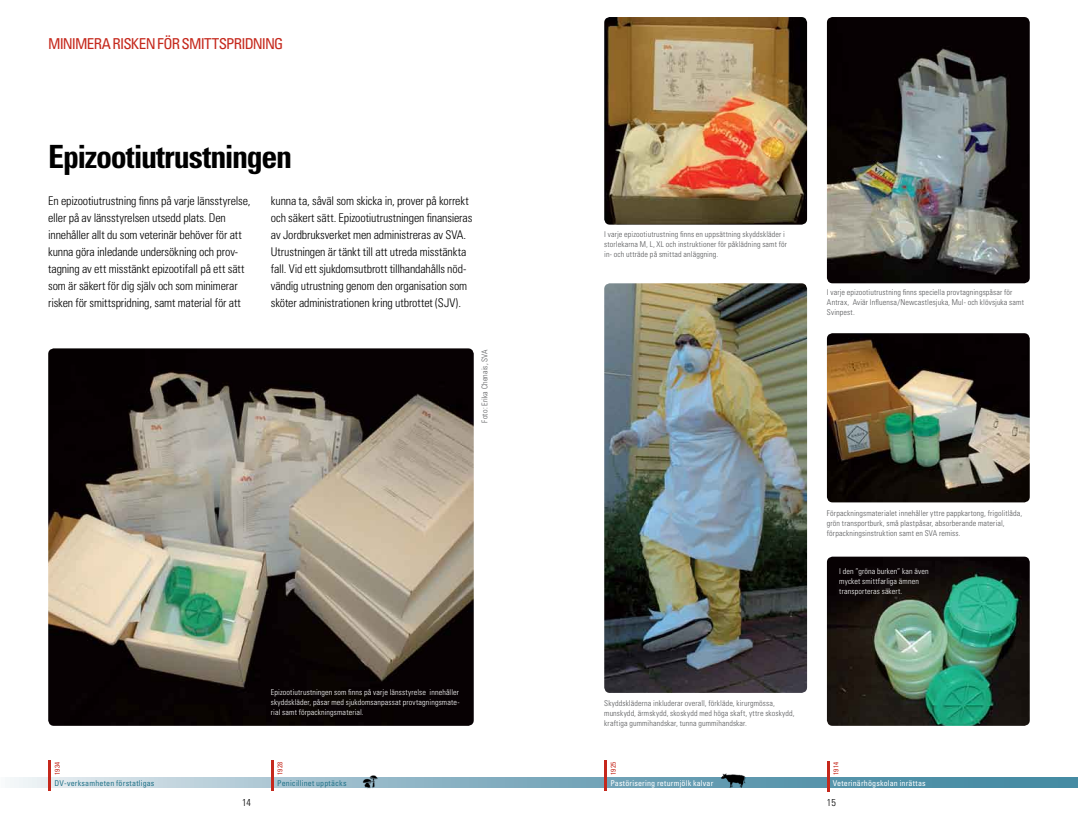
<style>
.page{position:relative;width:1078px;height:823px;background:#fff}
.page>*{position:absolute;margin:0;border:0;box-sizing:border-box;transform-origin:0 0}
.t1{font:700 condensed 32px "Univers";letter-spacing:-.04em;color:#000}
.t2{font:condensed 15px "Univers";color:#c5281c}
.t3{font:300 condensed 12px/17px "Univers";letter-spacing:-.015em;color:#000}
.t4{font:300 condensed 10px "Univers";color:#000}
.t5{font:300 condensed 8px/10px "Univers";letter-spacing:.015em;color:#58595b}
.t6{font:300 condensed 8px/10px "Univers";letter-spacing:.015em;color:#fff;text-align:justify}
.t7{font:condensed 8px "Univers";letter-spacing:.02em;color:#fff}
.t8{font:condensed 8px "Univers";letter-spacing:.02em;color:#237389}
.t9{font:condensed 7px "Univers";letter-spacing:.05em;color:#c5281c}
</style>
<div class="page">
<img style="left:604px;top:283px;width:202px;height:409px">
<img style="left:48px;top:348px;width:425px;height:377px">
<img style="left:604px;top:17px;width:202px;height:207px">
<img style="left:826px;top:17px;width:203px;height:266px">
<img style="left:826px;top:333px;width:203px;height:169px">
<img style="left:826px;top:556px;width:203px;height:169px">
<svg style="left:10px;top:777px;width:1067px;height:10px;background:#85afc0"></svg>
<hr style="left:604px;top:760px;width:3px;height:30px;background:#c5281c">
<hr style="left:827px;top:760px;width:2px;height:30px;background:#c5281c">
<hr style="left:49px;top:760px;width:2px;height:30px;background:#c5281c">
<hr style="left:271px;top:760px;width:3px;height:30px;background:#c5281c">
<img style="left:720px;top:773px;width:29px;height:15px">
<img style="left:359px;top:775px;width:22px;height:14px">
<h2 class="t2" style="left:48px;top:34px;width:9px">minimera</h2>
<h2 class="t2" style="left:112px;top:34px;width:8px">risken</h2>
<h2 class="t2" style="left:157px;top:34px;width:33px">för smittspridning</h2>
<h1 class="t1" style="left:48px;top:137px;width:245px">Epizootiutrustningen</h1>
<p class="t3" style="left:48px;top:192px;width:203px">En epizootiutrustning finns på varje länsstyrelse, eller på av länsstyrelsen utsedd plats. Den innehåller allt du som veterinär behöver för att kunna göra inledande undersökning och prov&shy;tagning av ett misstänkt epizootifall på ett sätt som är säkert för dig själv och som minimerar risken för smittspridning, samt material för att</p>
<p class="t3" style="left:271px;top:192px;width:203px">kunna ta, såväl som skicka in, prover på korrekt och säkert sätt. Epizootiutrustningen finansieras av Jordbruksverket men administreras av SVA.<br>Utrustningen är tänkt till att utreda misstänkta fall. Vid ett sjukdomsutbrott tillhandahålls nöd&shy;vändig utrustning genom den organisation som sköter administrationen kring utbrottet (SJV).</p>
<p class="t5" style="left:479px;top:422px;width:75px;rotate:-90deg">Foto: Erika Chenais, SVA</p>
<p class="t9" style="left:53px;top:774px;width:15px;rotate:-90deg">1934</p>
<p class="t8" style="left:54px;top:777px;width:101px">DV-verksamheten förstatligas</p>
<p class="t6" style="left:271px;top:687px;width:190px">Epizootiutrustningen som finns på varje länsstyrelse innehåller skyddskläder, påsar med sjukdomsanpassat provtagningsmate&shy;rial samt förpackningsmaterial.</p>
<p class="t9" style="left:275px;top:774px;width:15px;rotate:-90deg">1928</p>
<p class="t8" style="left:277px;top:777px;width:71px">Penicillinet upptäcks</p>
<p class="t5" style="left:604px;top:229px;width:184px">I varje epizootiutrustning finns en uppsättning skyddskläder i storlekarna M, L, XL och instruktioner för påklädning samt för in- och utträde på smittad anläggning.</p>
<p class="t5" style="left:826px;top:287px;width:198px">I varje epizootiutrustning finns speciella provtagningspåsar för<br>Antrax, Aviär Influensa/Newcastlesjuka, Mul- och klövsjuka samt<br>Svinpest.</p>
<p class="t5" style="left:826px;top:508px;width:197px">Förpackningsmaterialet innehåller yttre pappkartong, frigolitlåda, grön transportburk, små plastpåsar, absorberande material, förpackningsinstruktion samt en SVA remiss.</p>
<p class="t6" style="left:839px;top:565px;width:91px;text-align:left">I den ”gröna burken” kan även mycket smittfarliga ämnen transporteras säkert.</p>
<p class="t5" style="left:604px;top:698px;width:192px">Skyddskläderna inkluderar overall, förkläde, kirurgmössa, munskydd, ärmskydd, skoskydd med höga skaft, yttre skoskydd, kraftiga gummihandskar, tunna gummihandskar.</p>
<p class="t9" style="left:608px;top:774px;width:15px;rotate:-90deg">1925</p>
<p class="t7" style="left:610px;top:777px;width:104px">Pastörisering returmjölk kalvar</p>
<p class="t9" style="left:831px;top:774px;width:14px;rotate:-90deg">1914</p>
<p class="t7" style="left:832px;top:777px;width:95px">Veterinärhögskolan inrättas</p>
<p class="t4" style="left:242px;top:796px;width:10px">14</p>
<p class="t4" style="left:826px;top:796px;width:10px">15</p>
</div>
